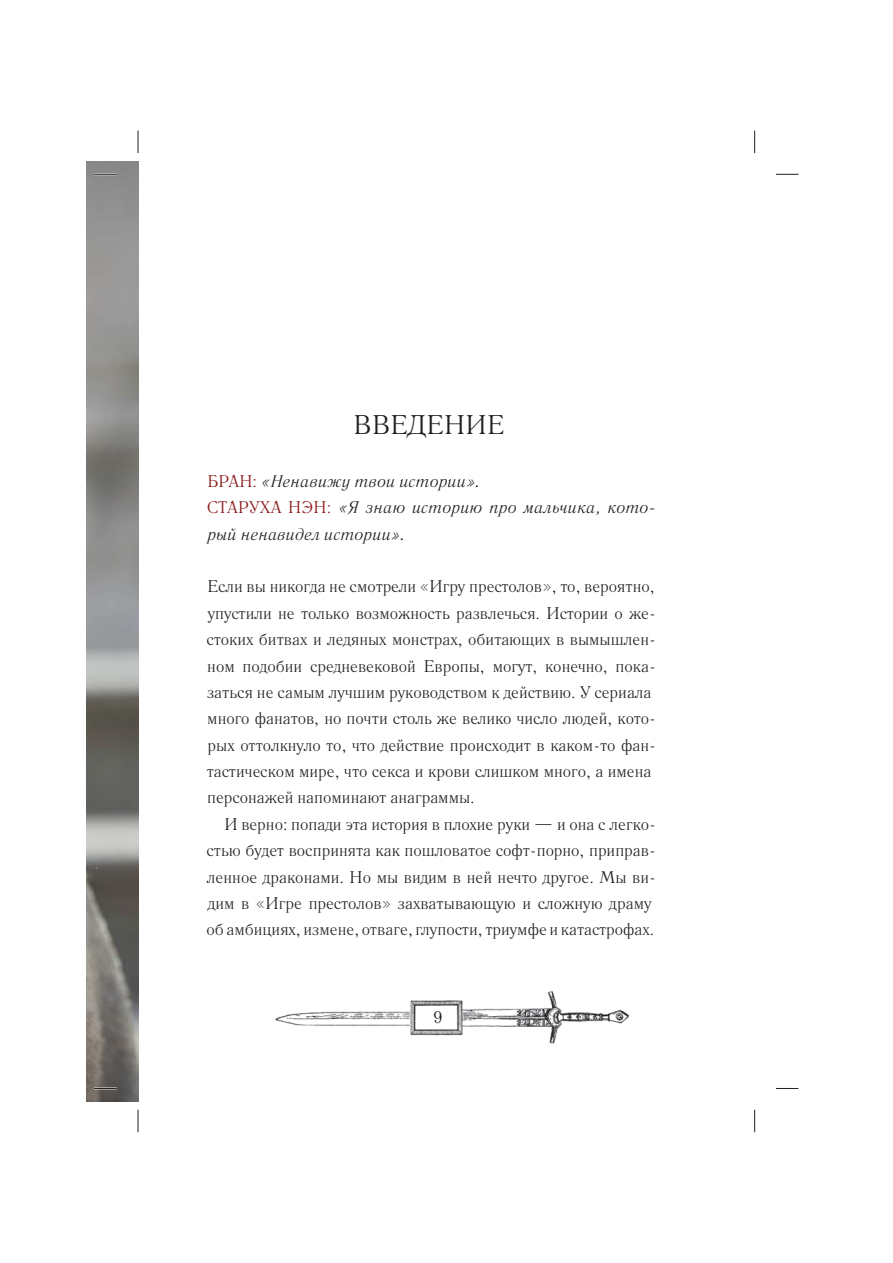
<style>
.page{position:relative;width:893px;height:1263px;background:#fff}
.page>*{position:absolute;margin:0;border:0;box-sizing:border-box;transform-origin:0 0}
.t1{font:27px "Literaturnaya";letter-spacing:.01em;color:#231f20}
.t2{font:16.8px/26.4px "Literaturnaya";color:#231f20}
.t3{font:italic 16.8px/26.4px "Literaturnaya";color:#231f20}
.s1{font-style:normal;color:#8b181a}
</style>
<div class="page">
<img style="left:276px;top:991px;width:353px;height:53px">
<img style="left:87px;top:162px;width:51px;height:939px">
<hr style="left:94px;top:173px;width:23px;height:2px;background:#fff">
<svg style="left:94px;top:174px;width:23px;height:1px"></svg>
<svg style="left:776px;top:174px;width:22px;height:1px"></svg>
<svg style="left:94px;top:1088px;width:23px;height:1px"></svg>
<svg style="left:776px;top:1088px;width:22px;height:1px"></svg>
<svg style="left:138px;top:131px;width:1px;height:22px"></svg>
<svg style="left:138px;top:1110px;width:1px;height:22px"></svg>
<svg style="left:754px;top:131px;width:1px;height:22px"></svg>
<svg style="left:754px;top:1110px;width:1px;height:22px"></svg>
<h1 class="t1" style="left:354px;top:415px;width:152px">ВВЕДЕНИЕ</h1>
<p class="t3" style="left:207px;top:469px;width:451px"><span class="s1">БРАН:</span> «Ненавижу твои истории».<br><span class="s1">СТАРУХА НЭН:</span> «Я знаю историю про мальчика, кото&shy;рый ненавидел истории».</p>
<p class="t2" style="left:207px;top:575px;width:451px">Если вы никогда не смотрели «Игру престолов», то, вероятно, упустили не только возможность развлечься. Истории о же&shy;стоких битвах и ледяных монстрах, обитающих в вымышлен&shy;ном подобии средневековой Европы, могут, конечно, пока&shy;заться не самым лучшим руководством к действию. У сериала много фанатов, но почти столь же велико число людей, кото&shy;рых оттолкнуло то, что действие происходит в каком-то фан&shy;тастическом мире, что секса и крови слишком много, а имена персонажей напоминают анаграммы.</p>
<p class="t2" style="left:207px;top:813px;width:451px;text-indent:18px">И верно: попади эта история в плохие руки — и она с легко&shy;стью будет воспринята как пошловатое софт-порно, приправ&shy;ленное драконами. Но мы видим в ней нечто другое. Мы ви&shy;дим в «Игре престолов» захватывающую и сложную драму об амбициях, измене, отваге, глупости, триумфе и катастрофах.</p>
<p class="t2" style="left:433px;top:1006px;width:10px">9</p>
</div>
